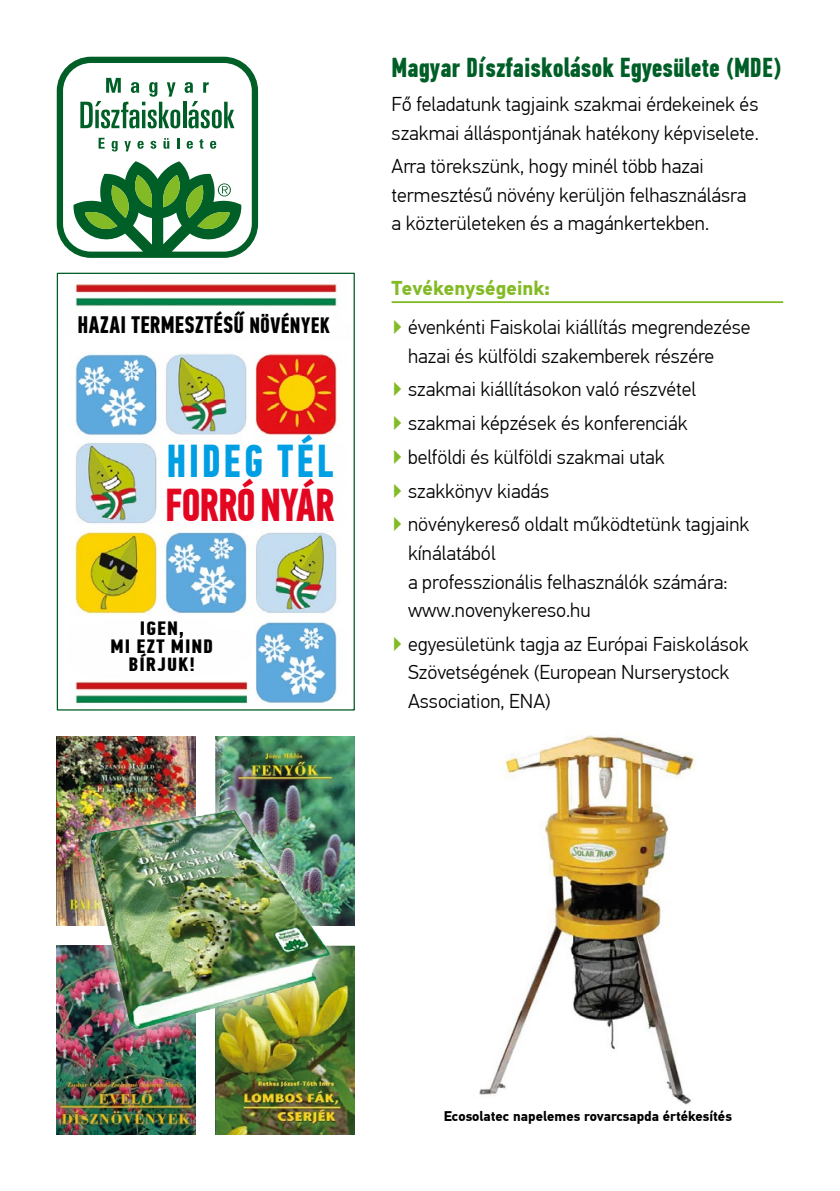
<style>
.page{position:relative;width:840px;height:1191px;background:#fff}
.page>*{position:absolute;margin:0;border:0;box-sizing:border-box;transform-origin:0 0}
.t1{font:700 46px "PF Din Text Comp Pro";letter-spacing:-.025em;color:#e40521;scale:.95 1}
.t2{font:700 46px "PF Din Text Comp Pro";letter-spacing:.06em;color:#009fe3;scale:.95 1}
.t3{font:700 27.4px "PF Din Text Comp Pro";color:#005e27}
.t4{font:700 23.8px "PF Din Text Comp Pro";letter-spacing:.015em;color:#000}
.t5{font:300 20px/28.6px "PF Din Text Pro";color:#000}
.t6{font:700 19.2px/17.8px "PF Din Text Comp Pro";letter-spacing:.04em;color:#000;text-align:center;scale:1.18 1}
.t7{font:700 14px "PF Din Text Pro";color:#000}
.s1{font-size:22.2px}
.s2{font-weight:700;color:#83bb26}
.s3{color:#83bb26}
</style>
<div class="page">
<hr style="left:839px;top:1134px;width:1px;height:57px;background:#dadada">
<img style="left:479px;top:735px;width:215px;height:370px">
<hr style="left:391px;top:301px;width:391px;height:2px;background:#83bb26">
<svg style="left:57px;top:57px;width:201px;height:201px"></svg>
<svg style="left:85px;top:175px;width:146px;height:56px"></svg>
<svg style="left:80px;top:78px;width:154px;height:50px"></svg>
<img style="left:75px;top:283px;width:262px;height:421px">
<div style="left:57px;top:273px;width:297px;height:437px;border:1px solid #005e27"></div>
<img style="left:57px;top:737px;width:139px;height:188px">
<img style="left:57px;top:945px;width:139px;height:189px">
<img style="left:216px;top:737px;width:138px;height:46px">
<img style="left:216px;top:1055px;width:138px;height:79px">
<div style="left:63px;top:783px;width:293px;height:272px;background:#fff;opacity:.75"></div>
<img style="left:79px;top:803px;width:254px;height:236px">
<p class="t4" style="left:77px;top:311px;width:254px">HAZAI TERMESZTÉSŰ <span class="s1">NÖVÉNYEK</span></p>
<h1 class="t2" style="left:166px;top:434px;width:177px">HIDEG TÉL</h1>
<h1 class="t1" style="left:165px;top:477px;width:180px">FORRÓ NYÁR</h1>
<p class="t6" style="left:110px;top:619px;width:89px">IGEN,<br>MI EZT MIND<br>BÍRJUK!</p>
<h2 class="t3" style="left:391px;top:51px;width:390px">Magyar Díszfaiskolások Egyesülete (MDE)</h2>
<p class="t5" style="left:391px;top:90px;width:368px">Fő feladatunk tagjaink szakmai érdekeinek és szakmai álláspontjának hatékony képviselete.</p>
<p class="t5" style="left:391px;top:152px;width:356px">Arra törekszünk, hogy minél több hazai termesztésű növény kerüljön felhasználásra a közterületeken és a magánkertekben.</p>
<p class="t5" style="left:391px;top:269px;width:360px;line-height:38.8px"><span class="s2">Tevékenységeink:<br></span><span class="s3">▶</span> évenkénti Faiskolai kiállítás megrendezése</p>
<p class="t5" style="left:391px;top:339px;width:359px;line-height:33.8px;text-indent:16px">hazai és külföldi szakemberek részére<br><span class="s3">▶</span> szakmai kiállításokon való részvétel<br><span class="s3">▶</span> szakmai képzések és konferenciák<br><span class="s3">▶</span> belföldi és külföldi szakmai utak<br><span class="s3">▶</span> szakkönyv kiadás<br><span class="s3">▶</span> növénykereső oldalt működtetünk tagjaink</p>
<p class="t5" style="left:408px;top:539px;width:321px">kínálatából<br>a professzionális felhasználók számára: www.novenykereso.hu</p>
<p class="t5" style="left:408px;top:630px;width:342px;text-indent:-16px"><span class="s3">▶</span> egyesületünk tagja az Európai Faiskolások<br>Szövetségének (European Nurserystock<br>Association, ENA)</p>
<p class="t7" style="left:443px;top:1107px;width:289px">Ecosolatec napelemes rovarcsapda értékesítés</p>
</div>
